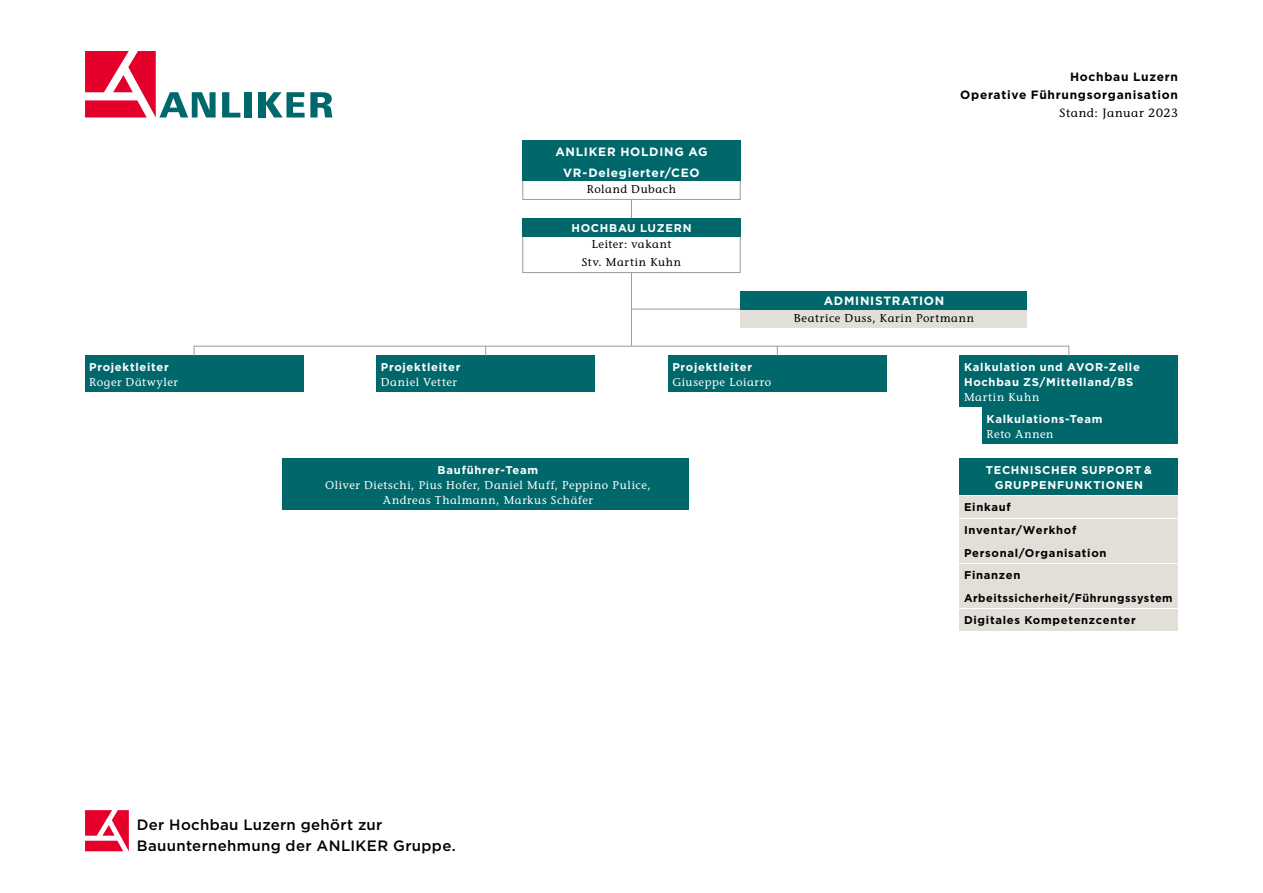
<style>
.page{position:relative;width:1263px;height:893px;background:#fff}
.page>*{position:absolute;margin:0;border:0;box-sizing:border-box;transform-origin:0 0}
.t1{font:500 15px/21px "Gotham";letter-spacing:.025em;color:#000}
.t2{font:700 12px "Gotham";letter-spacing:.06em;color:#fff}
.t3{font:700 12px/18px "Gotham";letter-spacing:.06em;color:#000;text-align:right}
.t4{font:500 12px "Stone Informal Std";letter-spacing:.045em;color:#000}
.t5{font:700 11.25px/15px "Gotham";letter-spacing:.06em;color:#fff}
.t6{font:500 11.25px/15px "Stone Informal Std";letter-spacing:.055em;color:#fff;text-align:center}
.t7{font:700 11.25px/22.5px "Gotham";letter-spacing:.06em;color:#000}
.t8{font:500 11.25px/18.1px "Stone Informal Std";letter-spacing:.06em;color:#000;text-align:center}
</style>
<div class="page">
<div style="left:960px;top:356px;width:218px;height:51px;background:#00676a"></div>
<div style="left:982px;top:408px;width:196px;height:36px;background:#00676a"></div>
<div style="left:960px;top:459px;width:218px;height:36px;background:#00676a"></div>
<div style="left:85px;top:356px;width:218px;height:36px;background:#00676a"></div>
<svg style="left:85px;top:51px;width:131px;height:66px"></svg>
<svg style="left:222px;top:92px;width:18px;height:25px"></svg>
<div style="left:244px;top:92px;width:7px;height:25px;background:#00676a"></div>
<div style="left:258px;top:92px;width:7px;height:25px;background:#00676a"></div>
<svg style="left:265px;top:92px;width:68px;height:25px"></svg>
<svg style="left:85px;top:810px;width:44px;height:41px"></svg>
<svg style="left:522px;top:234px;width:219px;height:39px"></svg>
<div style="left:522px;top:218px;width:218px;height:18px;background:#00676a"></div>
<div style="left:377px;top:356px;width:218px;height:36px;background:#00676a"></div>
<div style="left:668px;top:356px;width:218px;height:36px;background:#00676a"></div>
<hr style="left:194px;top:346px;width:875px;height:1px;background:#9c9c9d">
<hr style="left:631px;top:309px;width:109px;height:1px;background:#9c9c9d">
<hr style="left:631px;top:273px;width:1px;height:73px;background:#9c9c9d">
<div style="left:740px;top:309px;width:287px;height:18px;background:#e2dfd8"></div>
<div style="left:740px;top:291px;width:287px;height:18px;background:#00676a"></div>
<div style="left:282px;top:459px;width:407px;height:51px;background:#00676a"></div>
<svg style="left:631px;top:200px;width:1px;height:18px"></svg>
<div style="left:522px;top:140px;width:218px;height:22px;background:#00676a"></div>
<div style="left:522px;top:180px;width:218px;height:20px;border:1px solid #9c9c9d"></div>
<div style="left:522px;top:163px;width:218px;height:18px;background:#00676a"></div>
<div style="left:960px;top:496px;width:218px;height:22px;background:#e2dfd8"></div>
<div style="left:960px;top:519px;width:218px;height:21px;background:#e2dfd8"></div>
<div style="left:960px;top:541px;width:218px;height:22px;background:#e2dfd8"></div>
<div style="left:960px;top:564px;width:218px;height:21px;background:#e2dfd8"></div>
<div style="left:960px;top:586px;width:218px;height:22px;background:#e2dfd8"></div>
<div style="left:960px;top:609px;width:218px;height:21px;background:#e2dfd8"></div>
<p class="t5" style="left:89px;top:359px;width:81px">Projektleiter</p>
<p class="t6" style="left:89px;top:374px;width:90px">Roger Dätwyler</p>
<p class="t2" style="left:555px;top:144px;width:154px">ANLIKER HOLDING AG</p>
<p class="t8" style="left:587px;top:180px;width:91px">Roland Dubach</p>
<p class="t2" style="left:563px;top:164px;width:138px">VR-Delegierter/CEO</p>
<p class="t5" style="left:571px;top:220px;width:122px">HOCHBAU LUZERN</p>
<p class="t5" style="left:381px;top:359px;width:81px">Projektleiter</p>
<p class="t6" style="left:381px;top:374px;width:77px">Daniel Vetter</p>
<p class="t8" style="left:582px;top:235px;width:101px">Leiter: vakant<br>Stv. Martin Kuhn</p>
<p class="t5" style="left:672px;top:359px;width:81px">Projektleiter</p>
<p class="t6" style="left:672px;top:374px;width:100px">Giuseppe Loiarro</p>
<p class="t5" style="left:438px;top:462px;width:102px">Bauführer-Team</p>
<p class="t6" style="left:325px;top:478px;width:327px">Oliver Dietschi, Pius Hofer, Daniel Muff, Peppino Pulice,<br>Andreas Thalmann, Markus Schäfer</p>
<p class="t3" style="left:960px;top:68px;width:219px">Hochbau Luzern<br>Operative Führungsorganisation</p>
<p class="t4" style="left:1059px;top:106px;width:120px">Stand: Januar 2023</p>
<p class="t2" style="left:824px;top:293px;width:122px">ADMINISTRATION</p>
<p class="t8" style="left:794px;top:309px;width:182px">Beatrice Duss, Karin Portmann</p>
<p class="t5" style="left:964px;top:359px;width:177px">Kalkulation und AVOR-Zelle<br>Hochbau ZS/Mittelland/BS</p>
<p class="t6" style="left:964px;top:389px;width:77px">Martin Kuhn</p>
<p class="t5" style="left:986px;top:411px;width:118px">Kalkulations-Team</p>
<p class="t6" style="left:986px;top:426px;width:69px">Reto Annen</p>
<p class="t5" style="left:986px;top:462px;width:167px;text-align:center">TECHNISCHER SUPPORT &amp;<br>GRUPPENFUNKTIONEN</p>
<p class="t7" style="left:964px;top:496px;width:210px">Einkauf<br>Inventar/Werkhof<br>Personal/Organisation<br>Finanzen<br>Arbeitssicherheit/Führungssystem<br>Digitales Kompetenzcenter</p>
<h1 class="t1" style="left:137px;top:814px;width:320px">Der Hochbau Luzern gehört zur<br>Bauunternehmung der ANLIKER Gruppe.</h1>
</div>
